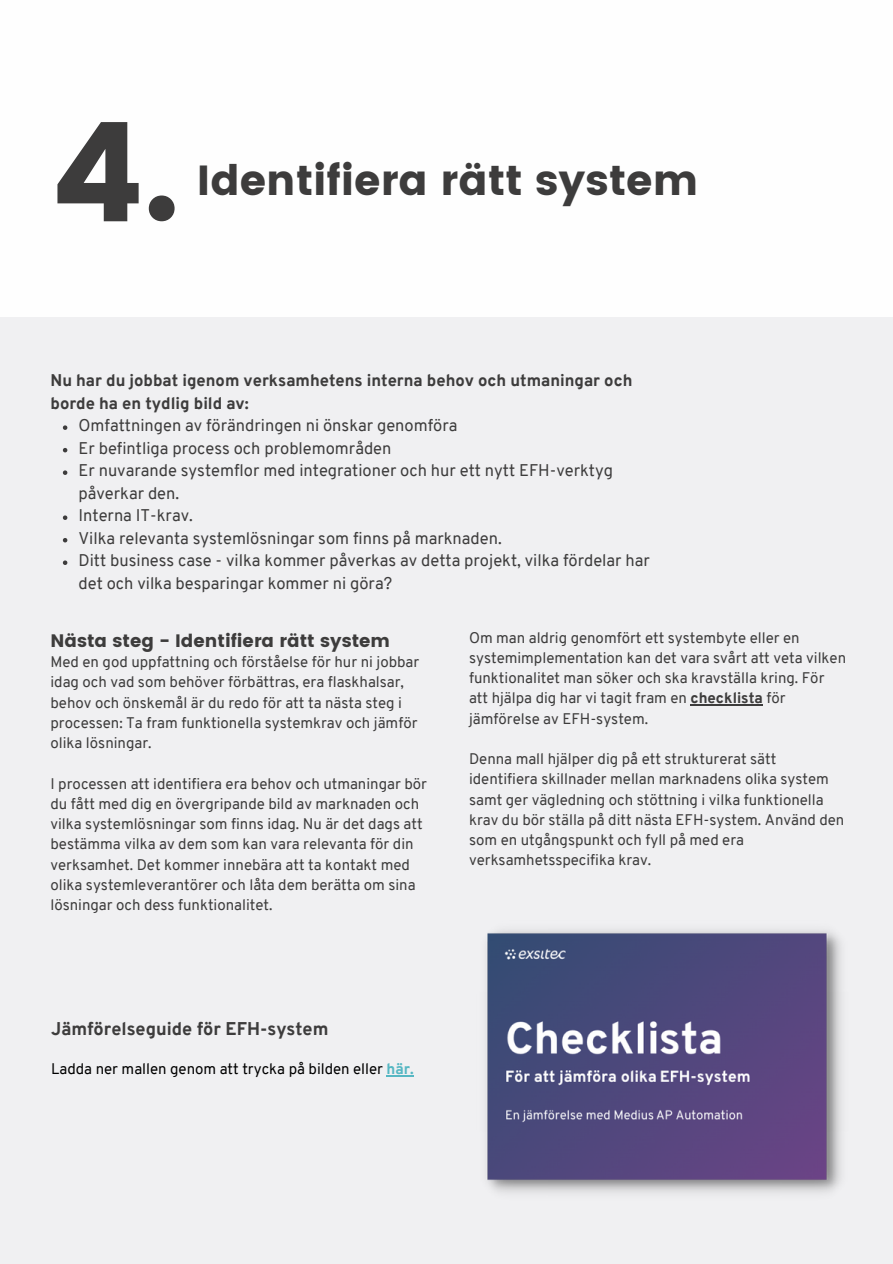
<style>
.page{position:relative;width:893px;height:1264px;background:#fff}
.page>*{position:absolute;margin:0;border:0;box-sizing:border-box;transform-origin:0 0}
.t1{font:137.7px "Poppins";color:#3d3c3c}
.t2{font:42px "Poppins";color:#3d3c3c}
.t3{font:18px "Poppins";color:#3d3c3c}
.t4{font:800 18px "Overpass";color:#3d3c3c}
.t5{font:16.5px/22.5px "Overpass";color:#3d3c3c}
.t6{font:800 16.5px/22.5px "Overpass";color:#3d3c3c}
.t7{font:15px/20.2px "Overpass";color:#3d3c3c}
.t8{font:15px "Overpass";color:#000}
.s1{font-weight:800}
.s2{font-weight:800;color:#56b7c3}
</style>
<div class="page">
<div style="left:0;top:0;width:892px;height:1263px;background:#f0f0f2"></div>
<div style="left:0;top:0;width:892px;height:316px;background:#fefefe"></div>
<img style="left:487px;top:930px;width:355px;height:263px">
<hr style="left:690px;top:704px;width:72px;height:1px;background:#3d3c3c">
<svg style="left:63px;top:425px;width:4px;height:5px"></svg>
<svg style="left:63px;top:448px;width:4px;height:4px"></svg>
<svg style="left:63px;top:470px;width:4px;height:5px"></svg>
<svg style="left:63px;top:515px;width:4px;height:5px"></svg>
<svg style="left:63px;top:538px;width:4px;height:4px"></svg>
<svg style="left:63px;top:560px;width:4px;height:5px"></svg>
<h1 class="t1" style="left:51px;top:93px;width:130px">4.</h1>
<h2 class="t2" style="left:197px;top:156px;width:503px">Identifiera rätt system</h2>
<p class="t6" style="left:50px;top:370px;width:583px">Nu har du jobbat igenom verksamhetens interna behov och utmaningar och borde ha en tydlig bild av:</p>
<p class="t5" style="left:79px;top:415px;width:573px">Omfattningen av förändringen ni önskar genomföra<br>Er befintliga process och problemområden<br>Er nuvarande systemflor med integrationer och hur ett nytt EFH-verktyg påverkar den.<br>Interna IT-krav.<br>Vilka relevanta systemlösningar som finns på marknaden.<br>Ditt business case - vilka kommer påverkas av detta projekt, vilka fördelar har det och vilka besparingar kommer ni göra?</p>
<p class="t3" style="left:50px;top:630px;width:341px">Nästa steg - Identifiera rätt system</p>
<p class="t7" style="left:50px;top:653px;width:370px">Med en god uppfattning och förståelse för hur ni jobbar idag och vad som behöver förbättras, era flaskhalsar, behov och önskemål är du redo för att ta nästa steg i processen: Ta fram funktionella systemkrav och jämför olika lösningar.</p>
<p class="t7" style="left:50px;top:774px;width:378px">I processen att identifiera era behov och utmaningar bör du fått med dig en övergripande bild av marknaden och vilka systemlösningar som finns idag. Nu är det dags att bestämma vilka av dem som kan vara relevanta för din verksamhet. Det kommer innebära att ta kontakt med olika systemleverantörer och låta dem berätta om sina lösningar och dess funktionalitet.</p>
<p class="t7" style="left:469px;top:628px;width:378px">Om man aldrig genomfört ett systembyte eller en systemimplementation kan det vara svårt att veta vilken funktionalitet man söker och ska kravställa kring. För att hjälpa dig har vi tagit fram en <span class="s1">checklista</span> för jämförelse av EFH-system.</p>
<p class="t7" style="left:469px;top:750px;width:377px">Denna mall hjälper dig på ett strukturerat sätt identifiera skillnader mellan marknadens olika system samt ger vägledning och stöttning i vilka funktionella krav du bör ställa på ditt nästa EFH-system. Använd den som en utgångspunkt och fyll på med era verksamhetsspecifika krav.</p>
<p class="t4" style="left:51px;top:1021px;width:279px">Jämförelseguide för EFH-system</p>
<p class="t8" style="left:51px;top:1062px;width:364px">Ladda ner mallen genom att trycka på bilden eller <span class="s2">här.</span></p>
</div>
